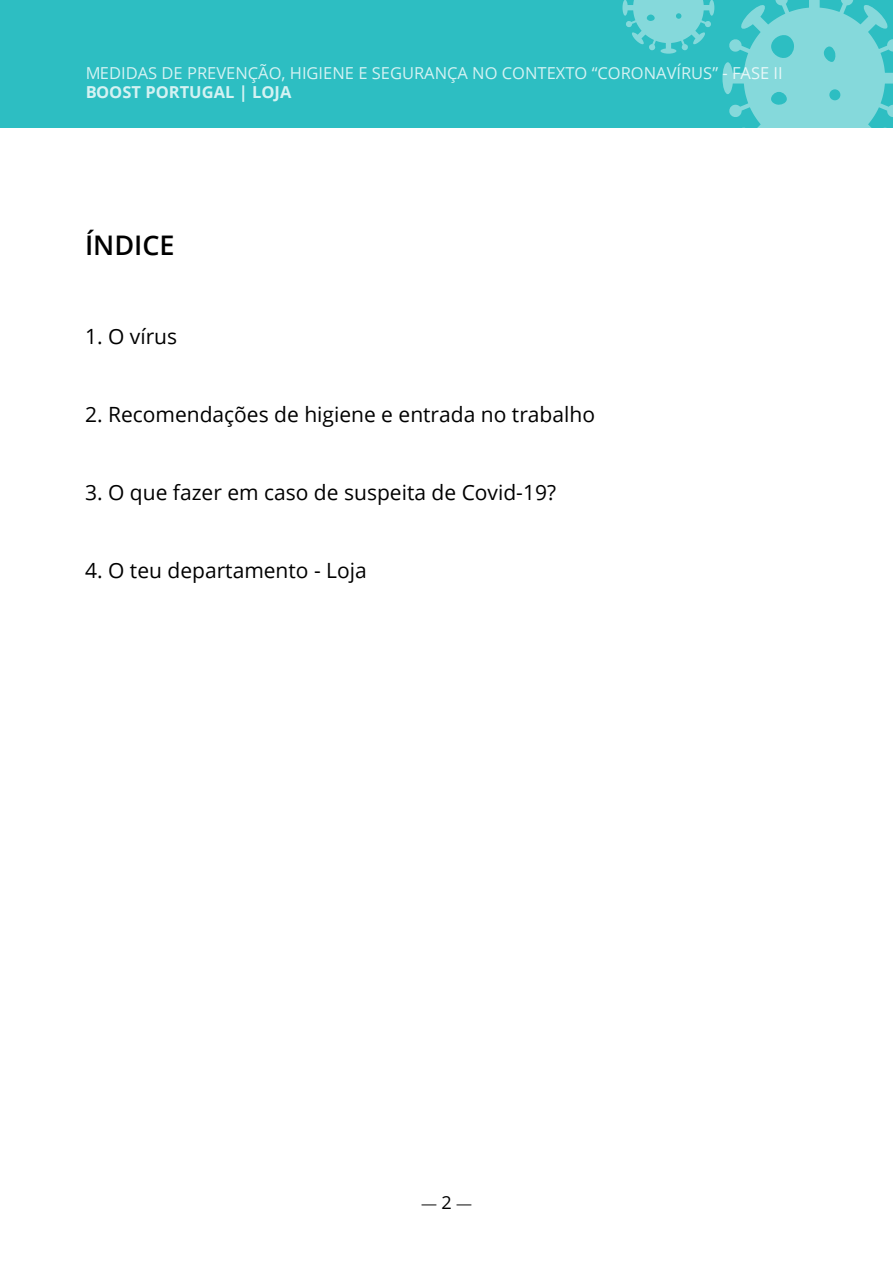
<style>
.page{position:relative;width:893px;height:1263px;background:#fff}
.page>*{position:absolute;margin:0;border:0;box-sizing:border-box;transform-origin:0 0}
.t1{font:600 27px "Open Sans";color:#000}
.t2{font:21px "Open Sans";color:#000}
.t3{font:18px "Minion Pro";color:#000}
.t4{font:16.5px "Open Sans";color:#fff}
.t5{font:700 16.5px "Open Sans";color:#fff}
.s1{font-family:"Open Sans"}
</style>
<div class="page">
<div style="left:0;top:0;width:893px;height:128px;background:#2dbec2"></div>
<svg style="left:722px;top:0;width:171px;height:128px"></svg>
<svg style="left:622px;top:0;width:92px;height:54px"></svg>
<p class="t4" style="left:85px;top:61px;width:699px">MEDIDAS DE PREVENÇÃO, HIGIENE E SEGURANÇA NO CONTEXTO “CORONAVÍRUS” - FASE II</p>
<p class="t5" style="left:85px;top:81px;width:208px">BOOST PORTUGAL | LOJA</p>
<p class="t1" style="left:85px;top:226px;width:91px">ÍNDICE</p>
<p class="t2" style="left:85px;top:322px;width:94px">1. O vírus</p>
<p class="t2" style="left:85px;top:400px;width:511px">2. Recomendações de higiene e entrada no trabalho</p>
<p class="t2" style="left:85px;top:478px;width:473px">3. O que fazer em caso de suspeita de Covid-19?</p>
<p class="t2" style="left:85px;top:556px;width:283px">4. O teu departamento - Loja</p>
<p class="t3" style="left:421px;top:1191px;width:53px">— <span class="s1">2</span> —</p>
</div>
